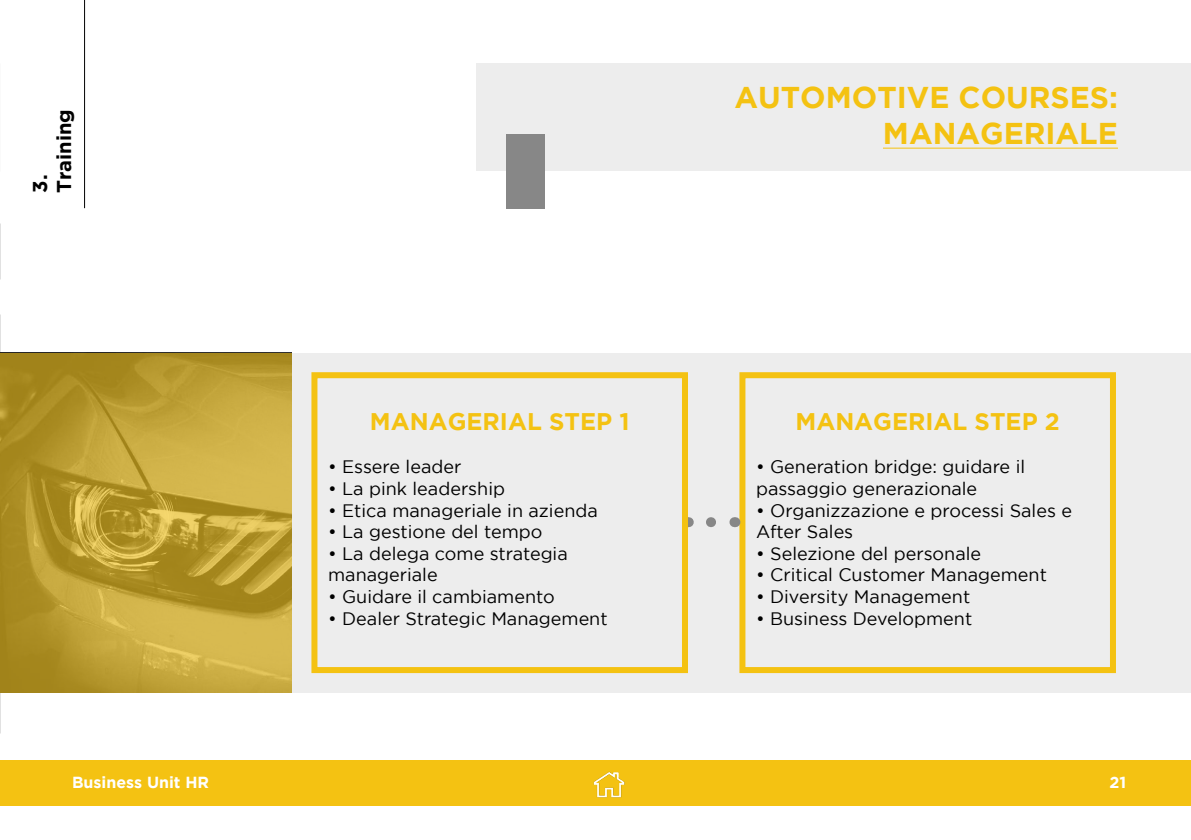
<style>
.page{position:relative;width:1191px;height:840px;background:#fff}
.page>*{position:absolute;margin:0;border:0;box-sizing:border-box;transform-origin:0 0}
.t1{font:700 30px/36px "Gotham";color:#f4c212;text-align:right}
.t2{font:700 24px "Gotham";color:#f4c212}
.t3{font:700 20px/24px "Gotham";color:#000}
.t4{font:18px/21.6px "Gotham";color:#000}
.t5{font:700 16px "Gotham";color:#fff}
</style>
<div class="page">
<div style="left:0;top:760px;width:1191px;height:45px;background:#f4c212"></div>
<hr style="left:84px;top:0;width:1px;height:208px;background:#000">
<img style="left:593px;top:772px;width:32px;height:26px">
<div style="left:476px;top:63px;width:715px;height:108px;background:#ededed"></div>
<div style="left:506px;top:134px;width:38px;height:74px;background:#878787"></div>
<div style="left:291px;top:352px;width:900px;height:340px;background:#ededed"></div>
<svg style="left:0;top:352px;width:291px;height:340px;background:#bb9d34"></svg>
<div style="left:739px;top:372px;width:377px;height:300px;border:6px solid #f4c212"></div>
<svg style="left:706px;top:517px;width:5px;height:10px"></svg>
<hr style="left:883px;top:148px;width:235px;height:1px;background:#f4c212">
<div style="left:311px;top:372px;width:377px;height:300px;border:6px solid #f4c212"></div>
<p class="t3" style="left:28px;top:193px;width:85px;rotate:-90deg">3.<br>Training</p>
<h2 class="t2" style="left:370px;top:407px;width:261px">MANAGERIAL STEP 1</h2>
<p class="t4" style="left:328px;top:455px;width:135px">• Essere leader</p>
<p class="t4" style="left:328px;top:477px;width:178px">• La pink leadership</p>
<p class="t4" style="left:328px;top:499px;width:271px">• Etica manageriale in azienda</p>
<p class="t4" style="left:328px;top:520px;width:216px">• La gestione del tempo</p>
<p class="t4" style="left:328px;top:542px;width:241px">• La delega come strategia manageriale</p>
<p class="t4" style="left:328px;top:585px;width:228px">• Guidare il cambiamento</p>
<p class="t4" style="left:328px;top:607px;width:281px">• Dealer Strategic Management</p>
<h1 class="t1" style="left:734px;top:79px;width:385px">AUTOMOTIVE COURSES:<br>MANAGERIALE</h1>
<h2 class="t2" style="left:795px;top:407px;width:266px">MANAGERIAL STEP 2</h2>
<p class="t4" style="left:756px;top:455px;width:270px">• Generation bridge: guidare il passaggio generazionale</p>
<p class="t4" style="left:756px;top:499px;width:317px">• Organizzazione e processi Sales e<br>After Sales</p>
<p class="t4" style="left:756px;top:542px;width:226px">• Selezione del personale</p>
<p class="t4" style="left:756px;top:563px;width:292px">• Critical Customer Management</p>
<p class="t4" style="left:756px;top:585px;width:216px">• Diversity Management</p>
<p class="t4" style="left:756px;top:607px;width:218px">• Business Development</p>
<p class="t5" style="left:72px;top:773px;width:139px">Business Unit HR</p>
<p class="t5" style="left:1109px;top:773px;width:18px">21</p>
</div>
